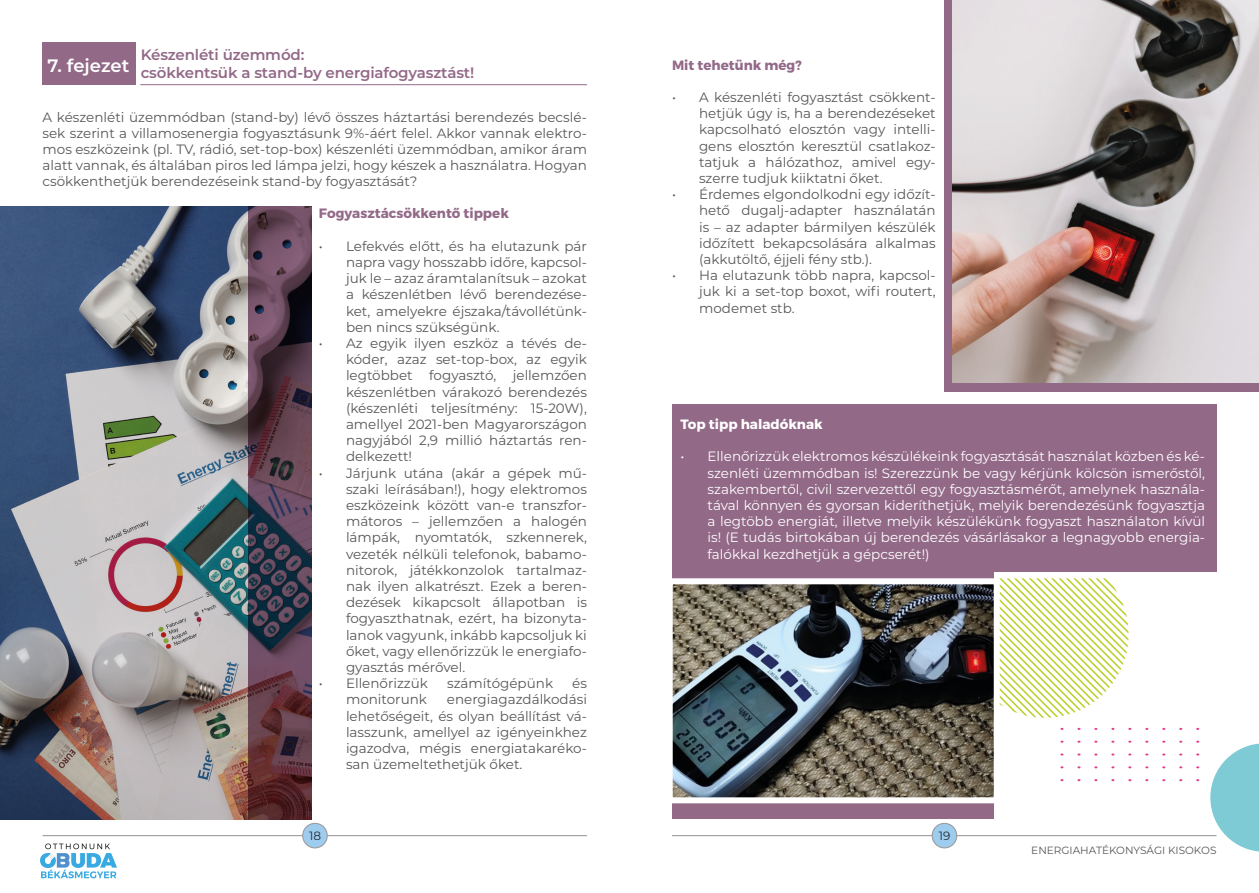
<style>
.page{position:relative;width:1259px;height:893px;background:#fff}
.page>*{position:absolute;margin:0;border:0;box-sizing:border-box;transform-origin:0 0}
.t1{font:600 18px "Montserrat";letter-spacing:-.005em;color:#fff}
.t2{font:600 15px/18px "Montserrat";letter-spacing:-.01em;color:#936988}
.t3{font:13.5px/16.2px "Montserrat";color:#575756;text-align:justify}
.t4{font:13.5px/16.2px "Montserrat";color:#fff;text-align:justify}
.t5{font:700 13.5px "Montserrat";color:#936988}
.t6{font:700 13.5px "Montserrat";color:#fff}
.t7{font:12px "Montserrat";color:#262a32}
.t8{font:10.5px "Montserrat";color:#575756}
</style>
<div class="page">
<hr style="left:43px;top:835px;width:544px;height:1px;background:#9d9d9d">
<div style="left:303px;top:823px;width:24px;height:25px;background:#9dccef;border-radius:50%"></div>
<div style="left:302px;top:823px;width:26px;height:25px;border:1px solid #9d9d9d;border-radius:50%"></div>
<svg style="left:40px;top:843px;width:77px;height:35px"></svg>
<svg style="left:1210px;top:743px;width:49px;height:109px"></svg>
<svg style="left:1002px;top:578px;width:126px;height:140px"></svg>
<div style="left:672px;top:566px;width:321px;height:253px;background:#936988"></div>
<div style="left:944px;top:0;width:315px;height:391px;background:#936988"></div>
<hr style="left:672px;top:835px;width:544px;height:1px;background:#9d9d9d">
<div style="left:932px;top:823px;width:24px;height:25px;background:#9dccef;border-radius:50%"></div>
<div style="left:931px;top:823px;width:26px;height:25px;border:1px solid #9d9d9d;border-radius:50%"></div>
<div style="left:43px;top:43px;width:93px;height:42px;background:#936988"></div>
<hr style="left:140px;top:84px;width:447px;height:1px;background:#936988">
<div style="left:672px;top:404px;width:544px;height:168px;background:#936988"></div>
<img style="left:0;top:206px;width:248px;height:613px">
<svg style="left:248px;top:206px;width:64px;height:613px;background:#533a49"></svg>
<img style="left:952px;top:0;width:307px;height:383px">
<img style="left:672px;top:575px;width:330px;height:231px">
<svg style="left:1060px;top:728px;width:139px;height:53px"></svg>
<p class="t2" style="left:141px;top:45px;width:335px">Készenléti üzemmód:<br>csökkentsük a stand-by energiafogyasztást!</p>
<h1 class="t1" style="left:47px;top:53px;width:83px">7. fejezet</h1>
<p class="t3" style="left:43px;top:108px;width:546px">A készenléti üzemmódban (stand-by) lévő összes háztartási berendezés becslé&shy;sek szerint a villamosenergia fogyasztásunk 9%-áért felel. Akkor vannak elektro&shy;mos eszközeink (pl. TV, rádió, set-top-box) készenléti üzemmódban, amikor áram alatt vannak, és általában piros led lámpa jelzi, hogy készek a használatra. Hogyan csökkenthetjük berendezéseink stand-by fogyasztását?</p>
<p class="t5" style="left:319px;top:205px;width:191px">Fogyasztácsökkentő tippek</p>
<p class="t3" style="left:346px;top:237px;width:242px;text-indent:-27px">• Lefekvés előtt, és ha elutazunk pár napra vagy hosszabb időre, kapcsol&shy;juk le – azaz áramtalanítsuk – azokat a készenlétben lévő berendezése&shy;ket, amelyekre éjszaka/távollétünk&shy;ben nincs szükségünk.</p>
<p class="t3" style="left:346px;top:335px;width:242px;text-indent:-27px">• Az egyik ilyen eszköz a tévés de&shy;kóder, azaz set-top-box, az egyik legtöbbet fogyasztó, jellemzően készenlétben várakozó berendezés (készenléti teljesítmény: 15-20W), amellyel 2021-ben Magyarországon nagyjából 2,9 millió háztartás ren&shy;delkezett!</p>
<p class="t3" style="left:346px;top:464px;width:242px;text-indent:-27px">• Járjunk utána (akár a gépek mű&shy;szaki leírásában!), hogy elektromos eszközeink között van-e transzfor&shy;mátoros – jellemzően a halogén lámpák, nyomtatók, szkennerek, vezeték nélküli telefonok, babamo&shy;nitorok, játékkonzolok tartalmaz&shy;nak ilyen alkatrészt. Ezek a beren&shy;dezések kikapcsolt állapotban is fogyaszthatnak, ezért, ha bizonyta&shy;lanok vagyunk, inkább kapcsoljuk ki őket, vagy ellenőrizzük le energiafo&shy;gyasztás mérővel.</p>
<p class="t3" style="left:319px;top:675px;width:111px">• Ellenőrizzük</p>
<p class="t3" style="left:447px;top:675px;width:108px">számítógépünk</p>
<p class="t3" style="left:572px;top:675px;width:16px">és</p>
<p class="t3" style="left:346px;top:691px;width:83px">monitorunk</p>
<p class="t3" style="left:346px;top:691px;width:242px;text-indent:101px">energiagazdálkodási lehetőségeit, és olyan beállítást vá&shy;lasszunk, amellyel az igényeinkhez igazodva, mégis energiatakaréko&shy;san üzemeltethetjük őket.</p>
<p class="t7" style="left:309px;top:828px;width:13px">18</p>
<p class="t5" style="left:672px;top:56px;width:131px">Mit tehetünk még?</p>
<p class="t3" style="left:699px;top:89px;width:238px;text-indent:-27px">• A készenléti fogyasztást csökkent&shy;hetjük úgy is, ha a berendezéseket kapcsolható elosztón vagy intelli&shy;gens elosztón keresztül csatlakoz&shy;tatjuk a hálózathoz, amivel egy&shy;szerre tudjuk kiiktatni őket.</p>
<p class="t3" style="left:699px;top:186px;width:238px;text-indent:-27px">• Érdemes elgondolkodni egy időzít&shy;hető dugalj-adapter használatán is – az adapter bármilyen készülék időzített bekapcsolására alkalmas (akkutöltő, éjjeli fény stb.).</p>
<p class="t3" style="left:699px;top:267px;width:238px;text-indent:-27px">• Ha elutazunk több napra, kapcsol&shy;juk ki a set-top boxot, wifi routert, modemet stb.</p>
<p class="t6" style="left:680px;top:416px;width:144px">Top tipp haladóknak</p>
<p class="t4" style="left:707px;top:448px;width:499px;text-indent:-27px">• Ellenőrizzük elektromos készülékeink fogyasztását használat közben és ké&shy;szenléti üzemmódban is! Szerezzünk be vagy kérjünk kölcsön ismerőstől, szakembertől, civil szervezettől egy fogyasztásmérőt, amelynek használa&shy;tával könnyen és gyorsan kideríthetjük, melyik berendezésünk fogyasztja a legtöbb energiát, illetve melyik készülékünk fogyaszt használaton kívül is! (E tudás birtokában új berendezés vásárlásakor a legnagyobb energia&shy;falókkal kezdhetjük a gépcserét!)</p>
<p class="t7" style="left:939px;top:828px;width:13px">19</p>
<p class="t8" style="left:1031px;top:843px;width:187px">ENERGIAHATÉKONYSÁGI KISOKOS</p>
</div>
